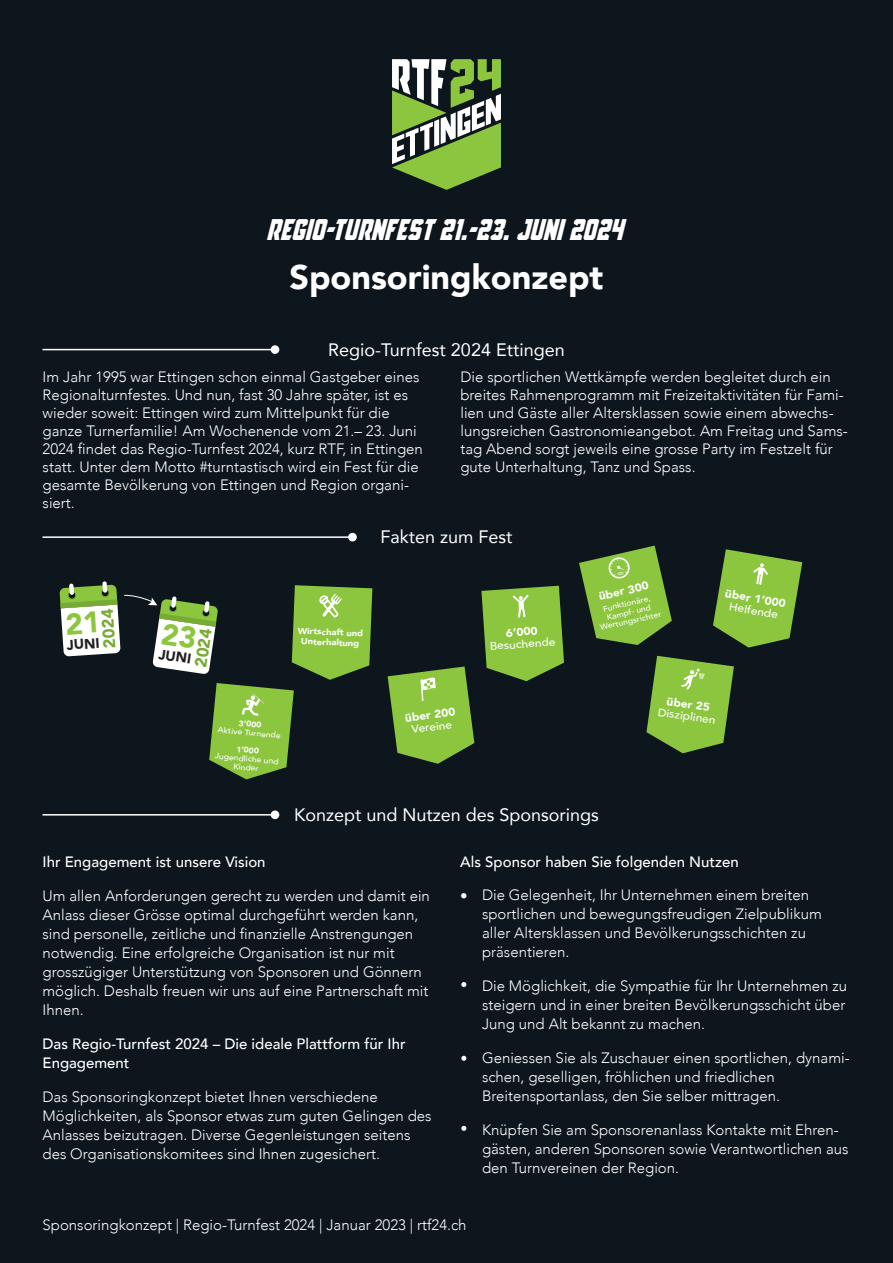
<style>
.page{position:relative;width:893px;height:1263px;background:#0d161d}
.page>*{position:absolute;margin:0;border:0;box-sizing:border-box;transform-origin:0 0}
.t1{font:900 34.2px "Avenir";color:#fff}
.t2{font:italic 30.6px "Antilles";color:#fff}
.t3{font:18px "Avenir";color:#fff}
.t4{font:900 16.65px "Avenir";color:#78ab35}
.t5{font:300 15px/19px "Avenir";color:#fff}
.t6{font:500 15px/18.9px "Avenir";color:#fff}
.t7{font:900 13.95px "Avenir";color:#231f20}
.t8{font:500 11.1px "Avenir";color:#fff;scale:1.08 1}
.t9{font:900 11.1px "Avenir";color:#fff;scale:1.08 1}
.t10{font:900 8.7px/10.4px "Avenir";color:#fff;text-align:center;scale:1.08 1}
.t11{font:500 7.95px/8.7px "Avenir";color:#fff;text-align:center;scale:1.08 1}
.t12{font:900 7.95px "Avenir";color:#fff;scale:1.08 1}
</style>
<div class="page">
<svg style="left:388px;top:666px;width:86px;height:98px"></svg>
<svg style="left:646px;top:656px;width:88px;height:97px"></svg>
<svg style="left:481px;top:586px;width:83px;height:95px;background:#78aa3b"></svg>
<svg style="left:713px;top:549px;width:89px;height:98px"></svg>
<svg style="left:579px;top:546px;width:93px;height:99px"></svg>
<svg style="left:392px;top:59px;width:109px;height:131px"></svg>
<hr style="left:43px;top:349px;width:232px;height:1px;background:#fff">
<div style="left:271px;top:345px;width:8px;height:9px;background:#fff;border-radius:50%"></div>
<hr style="left:43px;top:814px;width:232px;height:1px;background:#fff">
<div style="left:271px;top:810px;width:8px;height:9px;background:#fff;border-radius:50%"></div>
<svg style="left:461px;top:982px;width:5px;height:5px"></svg>
<svg style="left:461px;top:1056px;width:5px;height:5px"></svg>
<svg style="left:461px;top:1126px;width:5px;height:5px"></svg>
<hr style="left:43px;top:536px;width:309px;height:2px;background:#fff">
<div style="left:348px;top:533px;width:9px;height:8px;background:#fff;border-radius:50%"></div>
<svg style="left:60px;top:581px;width:312px;height:198px"></svg>
<h2 class="t2" style="left:266px;top:214px;width:358px">REGIO-TURNFEST 21.-23. JUNI 2024</h2>
<h1 class="t1" style="left:289px;top:248px;width:316px">Sponsoringkonzept</h1>
<p class="t3" style="left:328px;top:335px;width:238px">Regio-Turnfest 2024 Ettingen</p>
<p class="t5" style="left:43px;top:368px;width:382px;line-height:18px">Im Jahr 1995 war Ettingen schon einmal Gastgeber eines Regionalturnfestes. Und nun, fast 30 Jahre später, ist es wieder soweit: Ettingen wird zum Mittelpunkt für die ganze Turnerfamilie! Am Wochenende vom 21.– 23. Juni 2024 findet das Regio-Turnfest 2024, kurz RTF, in Ettingen statt. Unter dem Motto #turntastisch wird ein Fest für die gesamte Bevölkerung von Ettingen und Region organi&shy;siert.</p>
<p class="t5" style="left:460px;top:368px;width:389px;line-height:18px">Die sportlichen Wettkämpfe werden begleitet durch ein breites Rahmenprogramm mit Freizeitaktivitäten für Fami&shy;lien und Gäste aller Altersklassen sowie einem abwechs&shy;lungsreichen Gastronomieangebot. Am Freitag und Sams&shy;tag Abend sorgt jeweils eine grosse Party im Festzelt für gute Unterhaltung, Tanz und Spass.</p>
<p class="t4" style="left:96px;top:649px;width:41px;rotate:-94deg">2024</p>
<p class="t7" style="left:66px;top:633px;width:34px;rotate:-4deg">JUNI</p>
<p class="t4" style="left:186px;top:665px;width:41px;rotate:-82deg">2024</p>
<p class="t7" style="left:160px;top:642px;width:34px;rotate:8deg">JUNI</p>
<p class="t12" style="left:240px;top:716px;width:23px;rotate:6deg">3‘000</p>
<p class="t11" style="left:218px;top:724px;width:60px;rotate:6deg">Aktive Turnende</p>
<p class="t12" style="left:237px;top:742px;width:23px;rotate:6deg">1‘000</p>
<p class="t11" style="left:216px;top:750px;width:60px;rotate:6deg">Jugendliche und<br>Kinder</p>
<p class="t3" style="left:380px;top:523px;width:134px">Fakten zum Fest</p>
<p class="t10" style="left:298px;top:625px;width:62px;rotate:2deg">Wirtschaft und<br>Unterhaltung</p>
<p class="t9" style="left:404px;top:708px;width:49px;rotate:-7deg">über 200</p>
<p class="t8" style="left:411px;top:719px;width:39px;rotate:-7deg">Vereine</p>
<p class="t9" style="left:505px;top:623px;width:31px;rotate:-4deg">6‘000</p>
<p class="t8" style="left:489px;top:636px;width:62px;rotate:-4deg">Besuchende</p>
<p class="t9" style="left:597px;top:587px;width:49px;rotate:-13deg">über 300</p>
<p class="t11" style="left:595px;top:606px;width:59px;rotate:-13deg">Funktionäre,<br>Kampf- und<br>Wertungsrichter</p>
<p class="t9" style="left:727px;top:584px;width:58px;rotate:10deg">über 1‘000</p>
<p class="t8" style="left:731px;top:597px;width:47px;rotate:10deg">Helfende</p>
<p class="t9" style="left:668px;top:691px;width:42px;rotate:8deg">über 25</p>
<p class="t8" style="left:659px;top:702px;width:55px;rotate:8deg">Disziplinen</p>
<p class="t3" style="left:294px;top:800px;width:306px">Konzept und Nutzen des Sponsorings</p>
<p class="t6" style="left:43px;top:851px;width:225px">Ihr Engagement ist unsere Vision</p>
<p class="t5" style="left:43px;top:886px;width:389px">Um allen Anforderungen gerecht zu werden und damit ein Anlass dieser Grösse optimal durchgeführt werden kann, sind personelle, zeitliche und finanzielle Anstrengungen notwendig. Eine erfolgreiche Organisation ist nur mit grosszügiger Unterstützung von Sponsoren und Gönnern möglich. Deshalb freuen wir uns auf eine Partnerschaft mit Ihnen.</p>
<p class="t6" style="left:43px;top:1033px;width:365px">Das Regio-Turnfest 2024 – Die ideale Plattform für Ihr<br>Engagement</p>
<p class="t5" style="left:43px;top:1087px;width:391px">Das Sponsoringkonzept bietet Ihnen verschiedene Möglichkeiten, als Sponsor etwas zum guten Gelingen des Anlasses beizutragen. Diverse Gegenleistungen seitens des Organisationskomitees sind Ihnen zugesichert.</p>
<p class="t6" style="left:460px;top:852px;width:280px">Als Sponsor haben Sie folgenden Nutzen</p>
<p class="t5" style="left:482px;top:885px;width:341px;text-indent:-22px">• Die Gelegenheit, Ihr Unternehmen einem breiten sportlichen und bewegungsfreudigen Zielpublikum aller Altersklassen und Bevölkerungsschichten zu präsentieren.</p>
<p class="t5" style="left:482px;top:976px;width:367px;text-align:justify">Die Möglichkeit, die Sympathie für Ihr Unternehmen zu steigern und in einer breiten Bevölkerungsschicht über Jung und Alt bekannt zu machen.</p>
<p class="t5" style="left:482px;top:1048px;width:369px">Geniessen Sie als Zuschauer einen sportlichen, dynami&shy;schen, geselligen, fröhlichen und friedlichen<br>Breitensportanlass, den Sie selber mittragen.</p>
<p class="t5" style="left:482px;top:1120px;width:368px">Knüpfen Sie am Sponsorenanlass Kontakte mit Ehren&shy;gästen, anderen Sponsoren sowie Verantwortlichen aus den Turnvereinen der Region.</p>
<p class="t5" style="left:43px;top:1215px;width:426px">Sponsoringkonzept | Regio-Turnfest 2024 | Januar 2023 | rtf24.ch</p>
</div>
